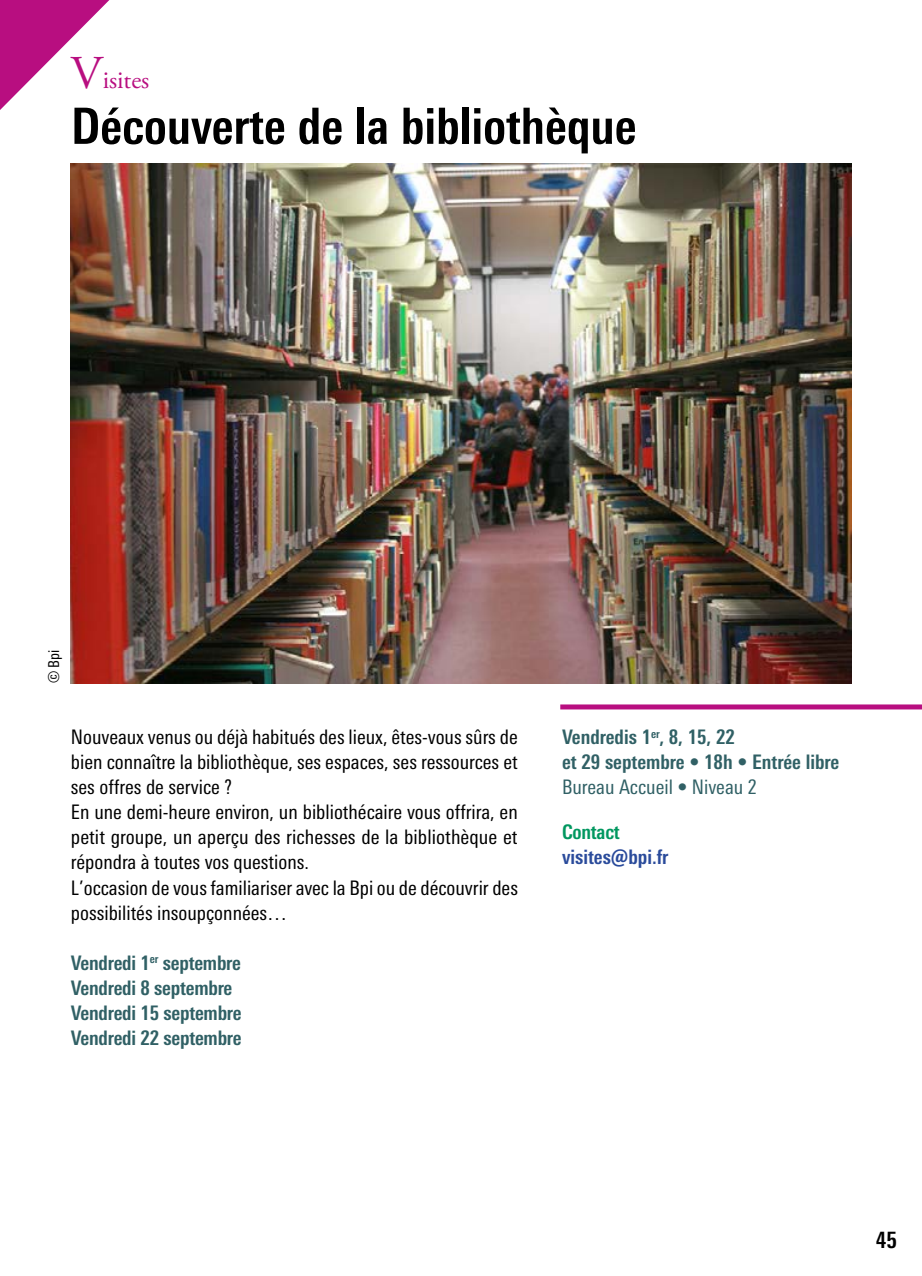
<style>
.page{position:relative;width:922px;height:1276px;background:#fff}
.page>*{position:absolute;margin:0;border:0;box-sizing:border-box;transform-origin:0 0}
.t1{font:700 condensed 50px "Univers Next Pro";color:#000}
.t2{font:25px "Adobe Garamond Pro";color:#b80e80}
.t3{font:700 condensed 22.5px "Univers Next Pro";color:#000}
.t4{font:condensed 20px/25px "Univers Next Pro";color:#000}
.t5{font:700 condensed 20px/25px "Univers Next Pro";letter-spacing:-.01em;color:#306065}
.t6{font:condensed 20px "Univers Next Pro";color:#306065}
.t7{font:700 condensed 20px "Univers Next Pro";color:#2a4b9b}
.t8{font:700 condensed 20px "Univers Next Pro";letter-spacing:-.01em;color:#00975f}
.t9{font:condensed 15px "Univers Next Pro";color:#000}
.s1{font-size:47px}
</style>
<div class="page">
<img style="left:71px;top:163px;width:779px;height:520px">
<svg style="left:0;top:0;width:110px;height:110px"></svg>
<div style="left:560px;top:704px;width:361px;height:5px;background:#b80e80"></div>
<p class="t2" style="left:71px;top:66px;width:80px"><span class="s1">V</span>isites</p>
<h1 class="t1" style="left:71px;top:96px;width:567px">Découverte de la bibliothèque</h1>
<p class="t9" style="left:45px;top:683px;width:35px;rotate:-90deg">© Bpi</p>
<p class="t4" style="left:71px;top:724px;width:448px">Nouveaux venus ou déjà habitués des lieux, êtes-vous sûrs de bien connaître la bibliothèque, ses espaces, ses ressources et ses offres de service ?<br>En une demi-heure environ, un bibliothécaire vous offrira, en petit groupe, un aperçu des richesses de la bibliothèque et répondra à toutes vos questions.<br>L’occasion de vous familiariser avec la Bpi ou de découvrir des possibilités insoupçonnées…</p>
<p class="t5" style="left:71px;top:949px;width:172px">Vendredi 1<sup>er</sup> septembre<br>Vendredi 8 septembre<br>Vendredi 15 septembre<br>Vendredi 22 septembre</p>
<p class="t5" style="left:562px;top:724px;width:279px">Vendredis 1<sup>er</sup>, 8, 15, 22<br>et 29 septembre • 18h • Entrée libre</p>
<p class="t6" style="left:562px;top:775px;width:196px">Bureau Accueil • Niveau 2</p>
<p class="t8" style="left:562px;top:820px;width:59px">Contact</p>
<p class="t7" style="left:562px;top:845px;width:108px">visites@bpi.fr</p>
<p class="t3" style="left:875px;top:1226px;width:23px">45</p>
</div>
